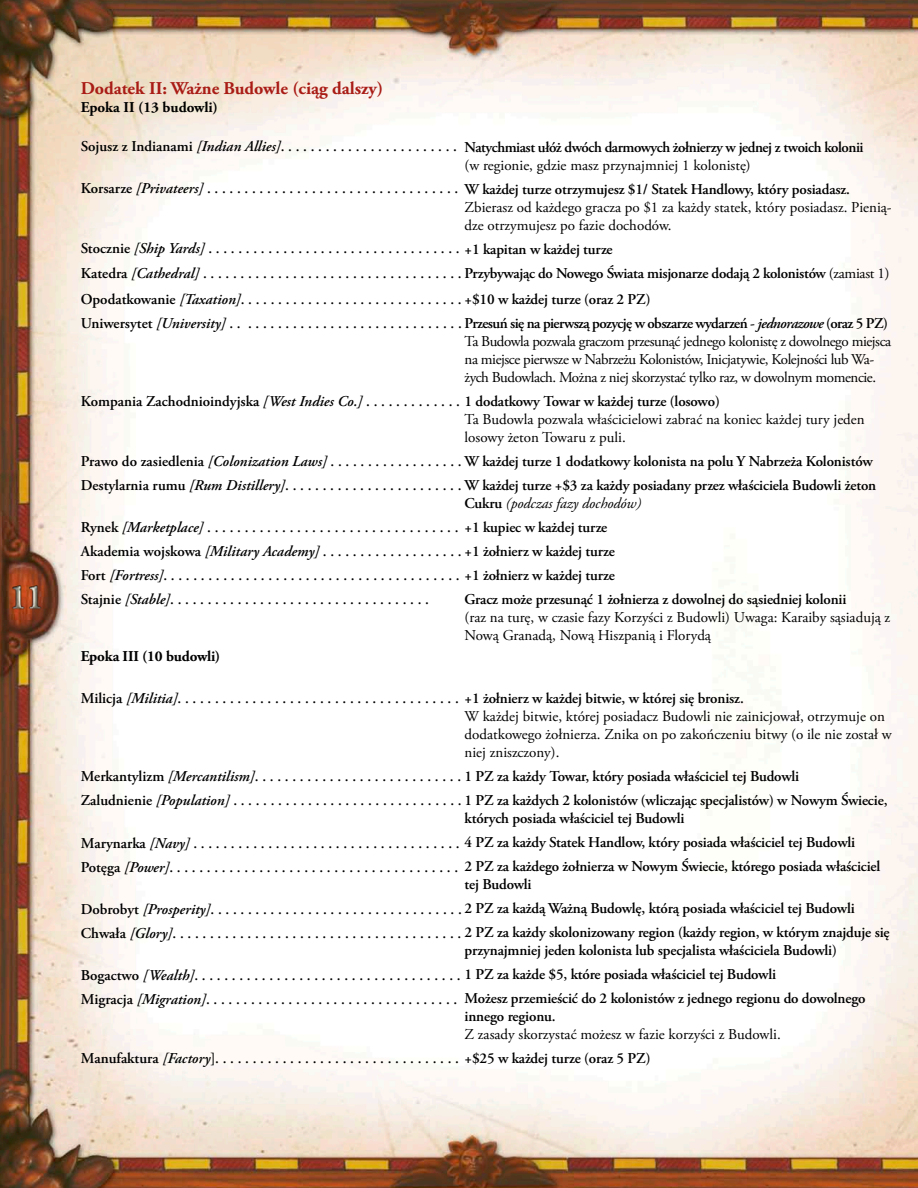
<style>
.page{position:relative;width:918px;height:1188px;background:#fff}
.page>*{position:absolute;margin:0;border:0;box-sizing:border-box;transform-origin:0 0}
.t1{font:700 18px "Adobe Garamond Pro";color:#a91c16}
.t2{font:600 15px/24px "Adobe Garamond Pro";letter-spacing:-.01em;color:#000}
.t3{font:15px/18px "Adobe Garamond Pro";color:#000}
.t4{font:15px/18px "Adobe Garamond Pro";letter-spacing:-.03em;color:#000}
.t5{font:600 15px "Adobe Garamond Pro";letter-spacing:-.03em;color:#000}
.t6{font:700 15px "Adobe Garamond Pro";letter-spacing:-.01em;color:#000}
.t7{font:italic 15px "Adobe Garamond Pro";color:#000}
.s1{font-style:italic}
.s2{font-weight:400}
.s3{font-weight:600;font-style:normal}
</style>
<div class="page">
<img style="left:0;top:0;width:918px;height:1188px">
<img style="left:0;top:576px;width:53px;height:44px">
<p class="t1" style="left:81px;top:78px;width:304px">Dodatek II: Ważne Budowle (ciąg dalszy)</p>
<p class="t6" style="left:81px;top:98px;width:139px">Epoka II (13 budowli)</p>
<p class="t2" style="left:81px;top:134px;width:378px">Sojusz z Indianami <span class="s1">[Indian Allies]</span>. . . . . . . . . . . . . . . . . . . . . . . .</p>
<p class="t2" style="left:81px;top:176px;width:379px">Korsarze <span class="s1">[Privateers]</span> . . . . . . . . . . . . . . . . . . . . . . . . . . . . . . . . . .</p>
<p class="t5" style="left:465px;top:139px;width:401px">Natychmiast ułóż dwóch darmowych żołnierzy w jednej z twoich kolonii</p>
<p class="t3" style="left:465px;top:157px;width:288px">(w regionie, gdzie masz przynajmniej 1 kolonistę)</p>
<p class="t2" style="left:465px;top:178px;width:387px">W każdej turze otrzymujesz $1/ Statek Handlowy, który posiadasz.</p>
<p class="t3" style="left:465px;top:199px;width:429px">Zbierasz od każdego gracza po $1 za każdy statek, który posiadasz. Pienią&shy;dze otrzymujesz po fazie dochodów.</p>
<p class="t2" style="left:465px;top:238px;width:150px">+1 kapitan w każdej turze</p>
<p class="t2" style="left:81px;top:236px;width:810px;line-height:25px">Stocznie <span class="s1">[Ship Yards]</span> . . . . . . . . . . . . . . . . . . . . . . . . . . . . . . . . . .<br>Katedra <span class="s1">[Cathedral]</span> . . . . . . . . . . . . . . . . . . . . . . . . . . . . . . . . . . . Przybywając do Nowego Świata misjonarze dodają 2 kolonistów <span class="s2">(zamiast 1)<br></span>Opodatkowanie <span class="s1">[Taxation]</span>. . . . . . . . . . . . . . . . . . . . . . . . . . . . . . +$10 w każdej turze (oraz 2 PZ)<br>Uniwersytet <span class="s1">[University]</span> . . . . . . . . . . . . . . . . . . . . . . . . . . . . . . . Przesuń się na pierwszą pozycję w obszarze wydarzeń - <span class="s1">jednorazowe</span> (oraz 5 PZ)</p>
<p class="t4" style="left:465px;top:333px;width:428px">Ta Budowla pozwala graczom przesunąć jednego kolonistę z dowolnego miejsca na miejsce pierwsze w Nabrzeżu Kolonistów, Inicjatywie, Kolejności lub Wa&shy;żych Budowlach. Można z niej skorzystać tylko raz, w dowolnym momencie.</p>
<p class="t3" style="left:465px;top:411px;width:402px">Ta Budowla pozwala właścicielowi zabrać na koniec każdej tury jeden losowy żeton Towaru z puli.</p>
<p class="t2" style="left:81px;top:389px;width:641px">Kompania Zachodnioindyjska <span class="s1">[West Indies Co.]</span> . . . . . . . . . . . . . 1 dodatkowy Towar w każdej turze (losowo)</p>
<p class="t2" style="left:81px;top:449px;width:797px">Prawo do zasiedlenia <span class="s1">[Colonization Laws]</span> . . . . . . . . . . . . . . . . . . W każdej turze 1 dodatkowy kolonista na polu Y Nabrzeża Kolonistów<br>Destylarnia rumu <span class="s1">[Rum Distillery]</span>. . . . . . . . . . . . . . . . . . . . . . . . W każdej turze +$3 za każdy posiadany przez właściciela Budowli żeton</p>
<p class="t2" style="left:81px;top:515px;width:536px">Rynek <span class="s1">[Marketplace]</span> . . . . . . . . . . . . . . . . . . . . . . . . . . . . . . . . . . +1 kupiec w każdej turze Akademia wojskowa <span class="s1">[Military Academy]</span> . . . . . . . . . . . . . . . . . . . +1 żołnierz w każdej turze Fort <span class="s1">[Fortress]</span>. . . . . . . . . . . . . . . . . . . . . . . . . . . . . . . . . . . . . . . . +1 żołnierz w każdej turze Stajnie <span class="s1">[Stable]</span>. . . . . . . . . . . . . . . . . . . . . . . . . . . . . . . . . . .</p>
<p class="t7" style="left:465px;top:494px;width:178px"><span class="s3">Cukru</span> (podczas fazy dochodów)</p>
<p class="t2" style="left:465px;top:587px;width:383px">Gracz może przesunąć 1 żołnierza z dowolnej do sąsiedniej kolonii</p>
<p class="t3" style="left:465px;top:609px;width:427px">(raz na turę, w czasie fazy Korzyści z Budowli) Uwaga: Karaiby sąsiadują z<br>Nową Granadą, Nową Hiszpanią i Florydą</p>
<p class="t6" style="left:81px;top:647px;width:141px">Epoka III (10 budowli)</p>
<p class="t2" style="left:81px;top:686px;width:665px">Milicja <span class="s1">[Militia]</span>. . . . . . . . . . . . . . . . . . . . . . . . . . . . . . . . . . . . . . +1 żołnierz w każdej bitwie, w której się bronisz.</p>
<p class="t3" style="left:465px;top:708px;width:429px">W każdej bitwie, której posiadacz Budowli nie zainicjował, otrzymuje on dodatkowego żołnierza. Znika on po zakończeniu bitwy (o ile nie został w niej zniszczony).</p>
<p class="t2" style="left:81px;top:764px;width:808px">Merkantylizm <span class="s1">[Mercantilism]</span>. . . . . . . . . . . . . . . . . . . . . . . . . . . . 1 PZ za każdy Towar, który posiada właściciel tej Budowli<br>Zaludnienie <span class="s1">[Population]</span> . . . . . . . . . . . . . . . . . . . . . . . . . . . . . . . 1 PZ za każdych 2 kolonistów (wliczając specjalistów) w Nowym Świecie,</p>
<p class="t2" style="left:81px;top:830px;width:801px">Marynarka <span class="s1">[Navy]</span> . . . . . . . . . . . . . . . . . . . . . . . . . . . . . . . . . . . . 4 PZ za każdy Statek Handlow, który posiada właściciel tej Budowli<br>Potęga <span class="s1">[Power]</span>. . . . . . . . . . . . . . . . . . . . . . . . . . . . . . . . . . . . . . . 2 PZ za każdego żołnierza w Nowym Świecie, którego posiada właściciel</p>
<p class="t2" style="left:81px;top:896px;width:810px">Dobrobyt <span class="s1">[Prosperity]</span>. . . . . . . . . . . . . . . . . . . . . . . . . . . . . . . . . . 2 PZ za każdą Ważną Budowlę, którą posiada właściciel tej Budowli<br>Chwała <span class="s1">[Glory]</span>. . . . . . . . . . . . . . . . . . . . . . . . . . . . . . . . . . . . . . . 2 PZ za każdy skolonizowany region (każdy region, w którym znajduje się</p>
<p class="t2" style="left:81px;top:962px;width:697px;line-height:25.3px">Bogactwo <span class="s1">[Wealth]</span>. . . . . . . . . . . . . . . . . . . . . . . . . . . . . . . . . . . . 1 PZ za każde $5, które posiada właściciel tej Budowli<br>Migracja <span class="s1">[Migration]</span>. . . . . . . . . . . . . . . . . . . . . . . . . . . . . . . . . .</p>
<p class="t2" style="left:465px;top:806px;width:222px">których posiada właściciel tej Budowli</p>
<p class="t2" style="left:465px;top:872px;width:69px">tej Budowli</p>
<p class="t2" style="left:465px;top:938px;width:374px">przynajmniej jeden kolonista lub specjalista właściciela Budowli)</p>
<p class="t2" style="left:465px;top:989px;width:403px;line-height:18px">Możesz przemieścić do 2 kolonistów z jednego regionu do dowolnego innego regionu.</p>
<p class="t3" style="left:465px;top:1026px;width:318px">Z zasady skorzystać możesz w fazie korzyści z Budowli.</p>
<p class="t2" style="left:81px;top:1046px;width:571px">Manufaktura <span class="s1">[Factory</span>]. . . . . . . . . . . . . . . . . . . . . . . . . . . . . . . . . +$25 w każdej turze (oraz 5 PZ)</p>
</div>
